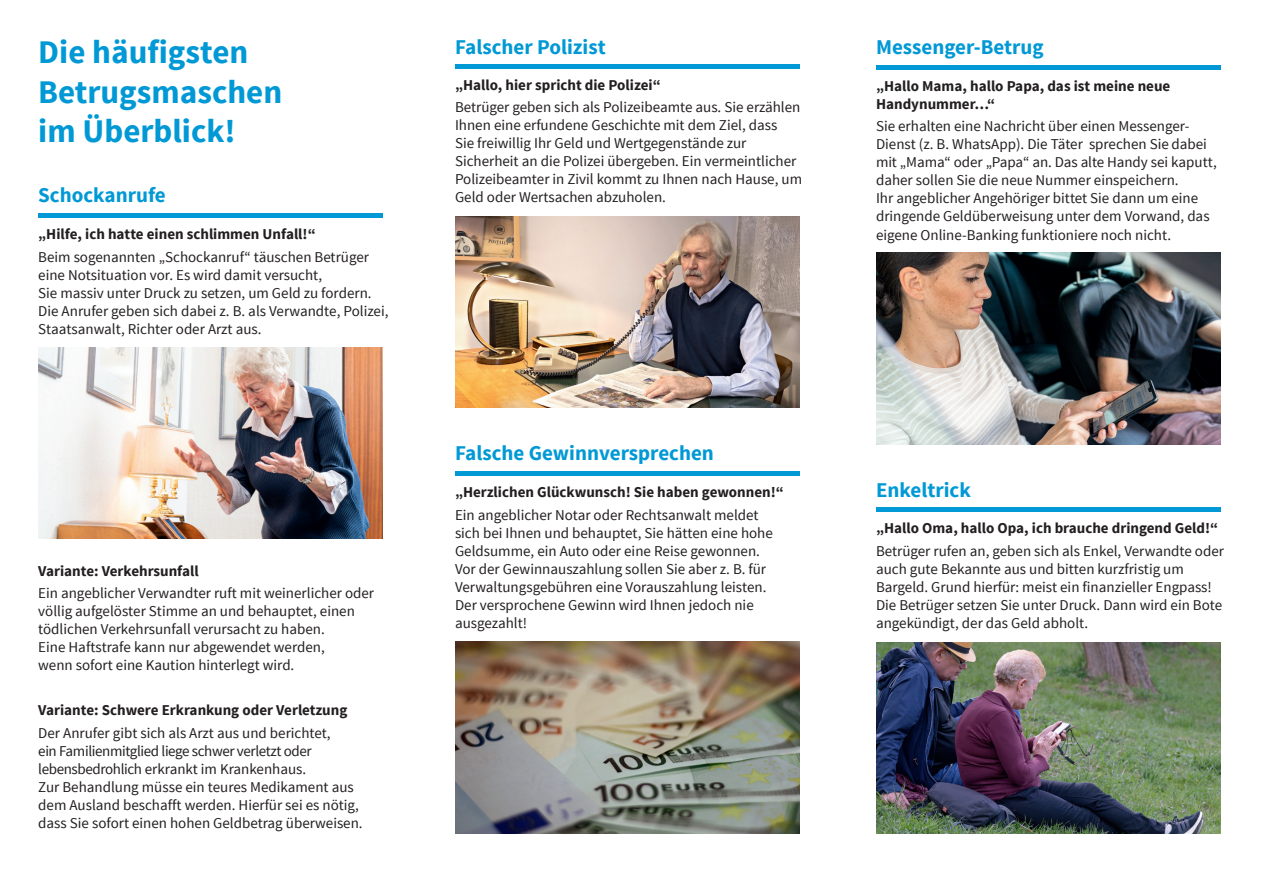
<style>
.page{position:relative;width:1263px;height:893px;background:#fff}
.page>*{position:absolute;margin:0;border:0;box-sizing:border-box;transform-origin:0 0}
.t1{font:700 33px/39.6px "Source Sans Pro";color:#0099d5}
.t2{font:700 21px "Source Sans Pro";color:#0099d5}
.t3{font:15px/18px "Source Sans Pro";color:#231f20}
.t4{font:700 15px/18px "Source Sans Pro";color:#231f20}
</style>
<div class="page">
<img style="left:455px;top:216px;width:344px;height:191px">
<img style="left:455px;top:642px;width:344px;height:191px">
<img style="left:876px;top:253px;width:344px;height:191px">
<img style="left:38px;top:347px;width:345px;height:192px">
<hr style="left:876px;top:65px;width:344px;height:4px;background:#0099d5">
<hr style="left:455px;top:471px;width:344px;height:4px;background:#0099d5">
<img style="left:876px;top:642px;width:344px;height:191px">
<div style="left:455px;top:64px;width:344px;height:5px;background:#0099d5"></div>
<hr style="left:876px;top:508px;width:344px;height:4px;background:#0099d5">
<div style="left:38px;top:213px;width:345px;height:5px;background:#0099d5"></div>
<h1 class="t1" style="left:38px;top:33px;width:245px">Die häufigsten<br>Betrugsmaschen im Überblick!</h1>
<h2 class="t2" style="left:38px;top:182px;width:129px">Schockanrufe</h2>
<p class="t4" style="left:38px;top:226px;width:279px">„Hilfe, ich hatte einen schlimmen Unfall!“</p>
<p class="t3" style="left:38px;top:248px;width:352px">Beim sogenannten „Schockanruf“ täuschen Betrüger eine Notsituation vor. Es wird damit versucht,<br>Sie massiv unter Druck zu setzen, um Geld zu fordern.<br>Die Anrufer geben sich dabei z. B. als Verwandte, Polizei, Staatsanwalt, Richter oder Arzt aus.</p>
<p class="t4" style="left:38px;top:562px;width:162px">Variante: Verkehrsunfall</p>
<p class="t3" style="left:38px;top:584px;width:337px">Ein angeblicher Verwandter ruft mit weinerlicher oder völlig aufgelöster Stimme an und behauptet, einen tödlichen Verkehrsunfall verursacht zu haben.<br>Eine Haftstrafe kann nur abgewendet werden,<br>wenn sofort eine Kaution hinterlegt wird.</p>
<p class="t4" style="left:38px;top:702px;width:311px">Variante: Schwere Erkrankung oder Verletzung</p>
<p class="t3" style="left:38px;top:724px;width:326px">Der Anrufer gibt sich als Arzt aus und berichtet,<br>ein Familienmitglied liege schwer verletzt oder lebensbedrohlich erkrankt im Krankenhaus.<br>Zur Behandlung müsse ein teures Medikament aus dem Ausland beschafft werden. Hierfür sei es nötig, dass Sie sofort einen hohen Geldbetrag überweisen.</p>
<h2 class="t2" style="left:455px;top:34px;width:152px">Falscher Polizist</h2>
<p class="t4" style="left:455px;top:76px;width:207px">„Hallo, hier spricht die Polizei“</p>
<p class="t3" style="left:455px;top:99px;width:349px">Betrüger geben sich als Polizeibeamte aus. Sie erzählen Ihnen eine erfundene Geschichte mit dem Ziel, dass<br>Sie freiwillig Ihr Geld und Wertgegenstände zur Sicherheit an die Polizei übergeben. Ein vermeintlicher Polizeibeamter in Zivil kommt zu Ihnen nach Hause, um Geld oder Wertsachen abzuholen.</p>
<h2 class="t2" style="left:455px;top:440px;width:260px">Falsche Gewinnversprechen</h2>
<p class="t4" style="left:455px;top:484px;width:330px">„Herzlichen Glückwunsch! Sie haben gewonnen!“</p>
<p class="t3" style="left:455px;top:506px;width:319px">Ein angeblicher Notar oder Rechtsanwalt meldet sich bei Ihnen und behauptet, Sie hätten eine hohe Geldsumme, ein Auto oder eine Reise gewonnen.<br>Vor der Gewinnauszahlung sollen Sie aber z. B. für Verwaltungsgebühren eine Vorauszahlung leisten.<br>Der versprochene Gewinn wird Ihnen jedoch nie ausgezahlt!</p>
<h2 class="t2" style="left:876px;top:34px;width:169px">Messenger-Betrug</h2>
<p class="t4" style="left:876px;top:78px;width:296px">„Hallo Mama, hallo Papa, das ist meine neue<br>Handynummer…“</p>
<p class="t3" style="left:876px;top:118px;width:342px">Sie erhalten eine Nachricht über einen Messenger-Dienst (z. B. WhatsApp). Die Täter sprechen Sie dabei mit „Mama“ oder „Papa“ an. Das alte Handy sei kaputt, daher sollen Sie die neue Nummer einspeichern.<br>Ihr angeblicher Angehöriger bittet Sie dann um eine dringende Geldüberweisung unter dem Vorwand, das eigene Online-Banking funktioniere noch nicht.</p>
<h2 class="t2" style="left:876px;top:477px;width:96px">Enkeltrick</h2>
<p class="t4" style="left:876px;top:520px;width:344px">„Hallo Oma, hallo Opa, ich brauche dringend Geld!“</p>
<p class="t3" style="left:876px;top:542px;width:349px">Betrüger rufen an, geben sich als Enkel, Verwandte oder auch gute Bekannte aus und bitten kurzfristig um Bargeld. Grund hierfür: meist ein finanzieller Engpass!<br>Die Betrüger setzen Sie unter Druck. Dann wird ein Bote angekündigt, der das Geld abholt.</p>
</div>
